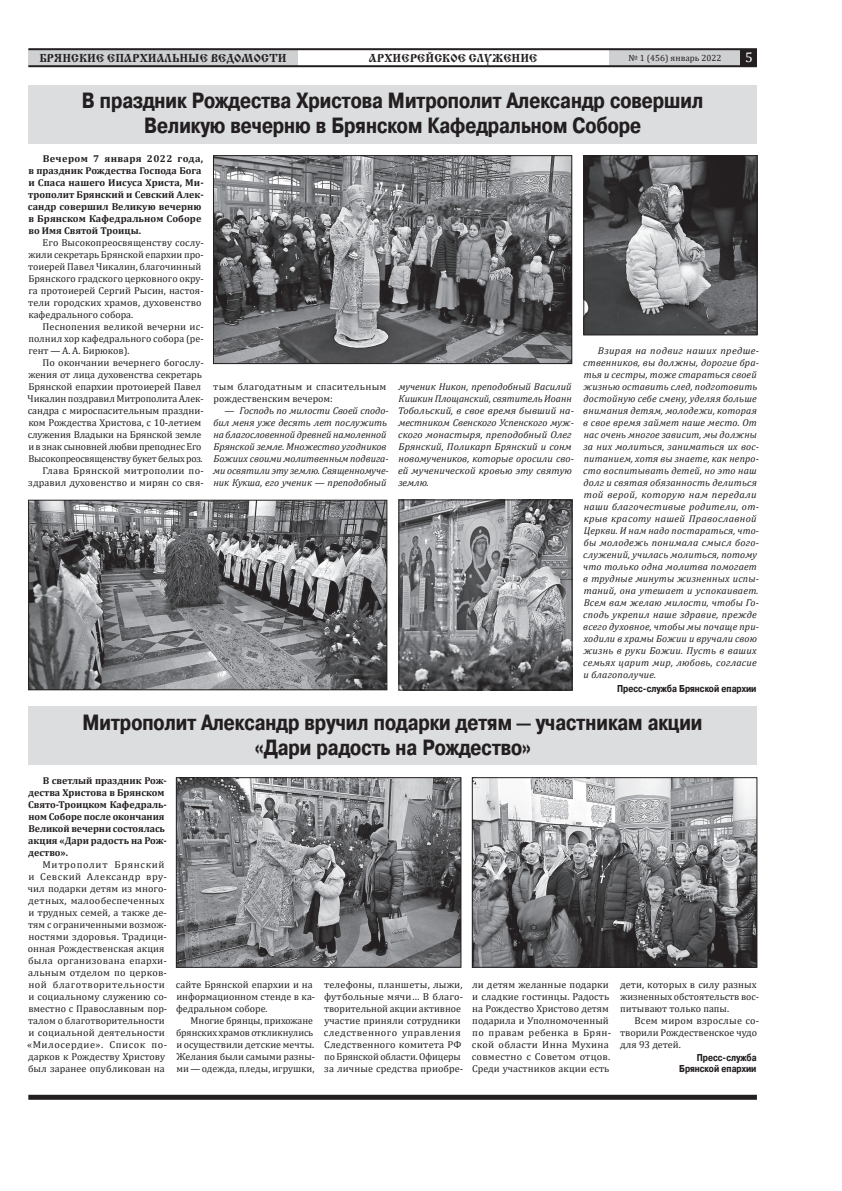
<style>
.page{position:relative;width:842px;height:1191px;background:#fff}
.page>*{position:absolute;margin:0;border:0;box-sizing:border-box;transform-origin:0 0}
.t1{font:700 22px/25px "Pragmatica Cond C";color:#231f20;text-align:center}
.t2{font:14px "Cambria";color:#fff}
.t3{font:12px "Cyrillic Old";color:#231f20}
.t4{font:10px/12px "Cambria";color:#231f20}
.t5{font:italic 10px/12px "Cambria";letter-spacing:.015em;color:#231f20}
.t6{font:700 10px/12px "Cambria";color:#231f20}
.t7{font:700 10px/11px "Pragmatica Cond C";color:#231f20;text-align:right}
.t8{font:10px/12px "Cambria";letter-spacing:.02em;color:#231f20}
.t9{font:9px "Cambria";color:#231f20}
</style>
<div class="page">
<div style="left:609px;top:50px;width:132px;height:16px;background:#cfd0d2"></div>
<div style="left:28px;top:49px;width:270px;height:17px;background:#cfd0d2"></div>
<hr style="left:28px;top:48px;width:729px;height:2px;background:#231f20">
<hr style="left:28px;top:65px;width:729px;height:2px;background:#231f20">
<div style="left:741px;top:50px;width:16px;height:16px;background:#231f20"></div>
<div style="left:28px;top:1094px;width:729px;height:5px;background:#231f20"></div>
<div style="left:28px;top:85px;width:729px;height:58px;background:#dcdddf"></div>
<div style="left:28px;top:707px;width:729px;height:58px;background:#dcdddf"></div>
<img style="left:178px;top:779px;width:281px;height:186px">
<div style="left:176px;top:777px;width:285px;height:190px;border:1px solid #231f20"></div>
<img style="left:474px;top:779px;width:281px;height:186px">
<div style="left:472px;top:777px;width:285px;height:190px;border:1px solid #231f20"></div>
<img style="left:215px;top:157px;width:355px;height:205px">
<div style="left:213px;top:155px;width:359px;height:209px;border:1px solid #231f20"></div>
<img style="left:30px;top:502px;width:355px;height:186px">
<div style="left:28px;top:500px;width:359px;height:190px;border:1px solid #231f20"></div>
<img style="left:401px;top:502px;width:169px;height:186px">
<div style="left:399px;top:500px;width:173px;height:190px;border:1px solid #231f20"></div>
<img style="left:585px;top:157px;width:170px;height:176px">
<div style="left:583px;top:155px;width:174px;height:180px;border:1px solid #231f20"></div>
<p class="t3" style="left:39px;top:51px;width:249px">БРЯНСКИЕ ЕПАРХИАЛЬНЫЕ ВЕДОМОСТИ</p>
<p class="t3" style="left:369px;top:51px;width:170px">АРХИЕРЕЙСКОЕ СЛУЖЕНИЕ</p>
<p class="t9" style="left:628px;top:52px;width:94px">№ 1 (456) январь 2022</p>
<h2 class="t2" style="left:745px;top:49px;width:9px">5</h2>
<h1 class="t1" style="left:82px;top:88px;width:623px">В праздник Рождества Христова Митрополит Александр совершил<br>Великую вечерню в Брянском Кафедральном Соборе</h1>
<p class="t6" style="left:28px;top:152px;width:177px;text-indent:15px">Вечером 7 января 2022 года, в праздник Рождества Господа Бога и Спаса нашего Иисуса Христа, Ми&shy;трополит Брянский и Севский Алек&shy;сандр совершил Великую вечерню в Брянском Кафедральном Соборе во Имя Святой Троицы.</p>
<p class="t4" style="left:28px;top:236px;width:177px;text-indent:14px">Его Высокопреосвященству сослу&shy;жили секретарь Брянской епархии про&shy;тоиерей Павел Чикалин, благочинный Брянского градского церковного окру&shy;га протоиерей Сергий Рысин, настоя&shy;тели городских храмов, духовенство кафедрального собора.</p>
<p class="t4" style="left:28px;top:320px;width:177px;text-align:justify;text-indent:14px">Песнопения великой вечерни ис&shy;полнил хор кафедрального собора (ре&shy;гент — А. А. Бирюков).</p>
<p class="t4" style="left:28px;top:356px;width:178px;text-align:right">По окончании вечернего богослу&shy;жения от лица духовенства секретарь Брянской епархии протоиерей Павел Чикалин поздравил Митрополита Алек&shy;сандра с мироспасительным праздни&shy;ком Рождества Христова, с 10-летием служения Владыки на Брянской земле и в знак сыновней любви преподнес Его Высокопреосвященству букет белых роз.<br>Глава Брянской митрополии по&shy;здравил духовенство и мирян со свя-</p>
<p class="t5" style="left:583px;top:344px;width:177px;text-indent:15px">Взирая на подвиг наших предше&shy;ственников, вы должны, дорогие бра&shy;тья и сестры, тоже стараться своей жизнью оставить след, подготовить достойную себе смену, уделяя больше внимания детям, молодежи, которая в свое время займет наше место. От нас очень многое зависит, мы должны за них молиться, заниматься их вос&shy;питанием, хотя вы знаете, как непро&shy;сто воспитывать детей, но это наш долг и святая обязанность делиться той верой, которую нам передали наши благочестивые родители, от&shy;крыв красоту нашей Православной Церкви. И нам надо постараться, что&shy;бы молодежь понимала смысл бого&shy;служений, училась молиться, потому что только одна молитва помогает в трудные минуты жизненных испы&shy;таний, она утешает и успокаивает.<br>Всем вам желаю милости, чтобы Го&shy;сподь укрепил наше здравие, прежде всего духовное, чтобы мы почаще при&shy;ходили в храмы Божии и вручали свою жизнь в руки Божии. Пусть в ваших семьях царит мир, любовь, согласие и благополучие.</p>
<p class="t7" style="left:617px;top:683px;width:141px">Пресс-служба Брянской епархии</p>
<h1 class="t1" style="left:82px;top:709px;width:621px">Митрополит Александр вручил подарки детям — участникам акции «Дари радость на Рождество»</h1>
<p class="t6" style="left:28px;top:774px;width:140px;text-indent:15px">В светлый праздник Рож&shy;дества Христова в Брянском<br>Свято-Троицком Кафедраль&shy;ном Соборе после окончания<br>Великой вечерни состоялась акция «Дари радость на Рож&shy;дество».</p>
<p class="t4" style="left:27px;top:858px;width:142px;text-indent:15px">Митрополит Брянский и Севский Александр вру&shy;чил подарки детям из много&shy;детных, малообеспеченных и трудных семей, а также де&shy;тям с ограниченными возмож&shy;ностями здоровья. Традици&shy;онная Рождественская акция была организована епархи&shy;альным отделом по церков&shy;ной благотворительности и социальному служению со&shy;вместно с Православным пор&shy;талом о благотворительности и социальной деятельности «Милосердие». Список по&shy;дарков к Рождеству Христову был заранее опубликован на</p>
<p class="t5" style="left:398px;top:380px;width:177px">мученик Никон, преподобный Василий<br>Кишкин Площанский, святитель Иоанн<br>Тобольский, в свое время бывший на&shy;местником Свенского Успенского муж&shy;ского монастыря, преподобный Олег<br>Брянский, Поликарп Брянский и сонм новомучеников, которые оросили сво&shy;ей мученической кровью эту святую землю.</p>
<p class="t8" style="left:213px;top:380px;width:175px">тым благодатным и спасительным рождественским вечером:</p>
<p class="t5" style="left:213px;top:404px;width:177px;text-indent:11px">— Господь по милости Своей сподо&shy;бил меня уже десять лет послужить на благословенной древней намоленной Брянской земле. Множество угодников Божиих своими молитвенным подвига&shy;ми освятили эту землю. Священномуче&shy;ник Кукша, его ученик — преподобный</p>
<p class="t4" style="left:324px;top:978px;width:141px">телефоны, планшеты, лыжи, футбольные мячи… В благо&shy;творительной акции активное участие приняли сотрудники следственного управления<br>Следственного комитета РФ по Брянской области. Офицеры за личные средства приобре-</p>
<p class="t4" style="left:472px;top:978px;width:141px">ли детям желанные подарки и сладкие гостинцы. Радость на Рождество Христово детям подарила и Уполномоченный по правам ребенка в Брян&shy;ской области Инна Мухина совместно с Советом отцов.<br>Среди участников акции есть</p>
<p class="t4" style="left:620px;top:978px;width:140px">дети, которых в силу разных жизненных обстоятельств вос&shy;питывают только папы.</p>
<p class="t4" style="left:176px;top:978px;width:141px">сайте Брянской епархии и на информационном стенде в ка&shy;федральном соборе.</p>
<p class="t4" style="left:176px;top:1014px;width:141px;text-indent:15px">Многие брянцы, прихожане брянских храмов откликнулись и осуществили детские мечты.<br>Желания были самыми разны&shy;ми—одежда, пледы, игрушки,</p>
<p class="t4" style="left:620px;top:1014px;width:141px;text-indent:14px">Всем миром взрослые со&shy;творили Рождественское чудо для 93 детей.</p>
<p class="t7" style="left:679px;top:1052px;width:79px">Пресс-служба<br>Брянской епархии</p>
</div>
